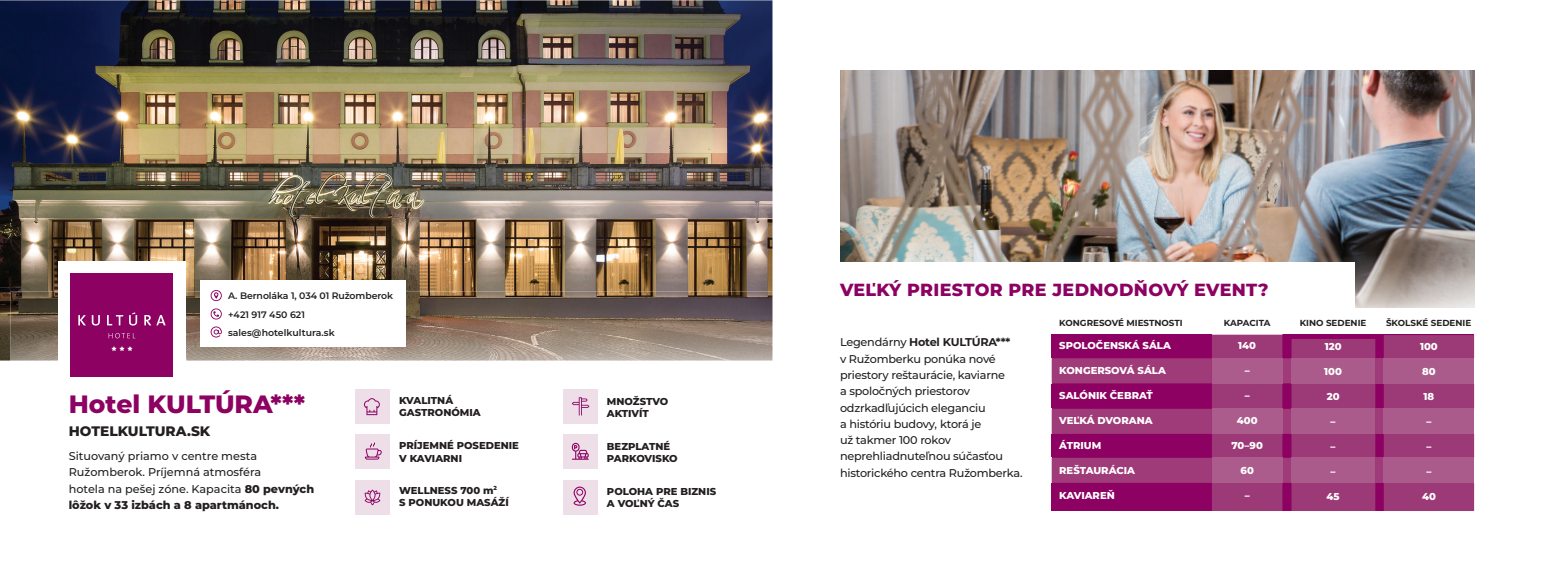
<style>
.page{position:relative;width:1545px;height:582px;background:#fff}
.page>*{position:absolute;margin:0;border:0;box-sizing:border-box;transform-origin:0 0}
.t1{font:800 25px "Montserrat";color:#8c0161}
.t2{font:800 17.5px "Montserrat";letter-spacing:.02em;color:#8c0161}
.t3{font:800 13.75px "Montserrat";color:#231f20}
.t4{font:500 11.25px/16.2px "Montserrat";letter-spacing:-.02em;color:#231f20}
.t5{font:500 11.25px/16.2px "Montserrat";color:#231f20}
.t6{font:800 10px/12.5px "Montserrat";color:#231f20}
.t7{font:800 10px "Montserrat";color:#fff}
.t8{font:600 9.38px/18px "Montserrat";letter-spacing:-.005em;color:#231f20}
.t9{font:700 8.75px "Montserrat";color:#231f20}
.s1{font-weight:800}
.s2{font-weight:700}
</style>
<div class="page">
<svg style="left:1384px;top:510px;width:90px;height:1px"></svg>
<div style="left:1384px;top:335px;width:90px;height:175px;background:#9c3977"></div>
<div style="left:1375px;top:358px;width:9px;height:25px;background:#9e3b78"></div>
<div style="left:1384px;top:358px;width:90px;height:25px;background:#ab5b8b"></div>
<div style="left:1375px;top:408px;width:9px;height:25px;background:#9e3b78"></div>
<div style="left:1384px;top:408px;width:90px;height:25px;background:#ab5b8b"></div>
<div style="left:1375px;top:457px;width:9px;height:25px;background:#9e3b78"></div>
<div style="left:1384px;top:457px;width:90px;height:25px;background:#ab5b8b"></div>
<img style="left:0;top:0;width:772px;height:360px">
<img style="left:840px;top:71px;width:634px;height:157px">
<svg style="left:1051px;top:334px;width:324px;height:177px;background:#992b72"></svg>
<div style="left:1212px;top:358px;width:70px;height:25px;background:#ab5c8c"></div>
<div style="left:1212px;top:408px;width:70px;height:25px;background:#ab5c8c"></div>
<div style="left:1212px;top:457px;width:70px;height:25px;background:#ab5c8c"></div>
<div style="left:563px;top:479px;width:35px;height:35px;background:#eddee8"></div>
<svg style="left:574px;top:486px;width:12px;height:19px"></svg>
<svg style="left:11px;top:360px;width:761px;height:15px"></svg>
<img style="left:11px;top:291px;width:761px;height:69px">
<div style="left:59px;top:261px;width:127px;height:104px;background:#fff"></div>
<div style="left:201px;top:280px;width:205px;height:67px;background:#fff"></div>
<svg style="left:210px;top:308px;width:12px;height:12px"></svg>
<svg style="left:210px;top:326px;width:12px;height:11px"></svg>
<svg style="left:210px;top:290px;width:12px;height:11px"></svg>
<div style="left:71px;top:273px;width:102px;height:103px;background:#8c0161"></div>
<svg style="left:109px;top:333px;width:26px;height:5px"></svg>
<svg style="left:111px;top:346px;width:22px;height:5px"></svg>
<svg style="left:78px;top:315px;width:8px;height:10px"></svg>
<svg style="left:92px;top:315px;width:8px;height:10px"></svg>
<svg style="left:107px;top:315px;width:16px;height:10px"></svg>
<svg style="left:129px;top:312px;width:8px;height:13px"></svg>
<svg style="left:144px;top:315px;width:22px;height:10px"></svg>
<div style="left:355px;top:388px;width:35px;height:35px;background:#eddee8"></div>
<svg style="left:364px;top:398px;width:16px;height:17px"></svg>
<div style="left:563px;top:388px;width:35px;height:35px;background:#eddee8"></div>
<div style="left:355px;top:479px;width:35px;height:35px;background:#eddee8"></div>
<svg style="left:364px;top:489px;width:16px;height:15px"></svg>
<div style="left:355px;top:433px;width:35px;height:35px;background:#eddee8"></div>
<svg style="left:365px;top:442px;width:17px;height:17px"></svg>
<div style="left:563px;top:433px;width:35px;height:35px;background:#eddee8"></div>
<svg style="left:572px;top:442px;width:17px;height:17px"></svg>
<img style="left:840px;top:228px;width:635px;height:80px">
<div style="left:837px;top:262px;width:517px;height:52px;background:#fff"></div>
<svg style="left:572px;top:397px;width:17px;height:18px"></svg>
<p class="t8" style="left:228px;top:286px;width:167px">A. Bernoláka 1, 034 01 Ružomberok</p>
<p class="t8" style="left:228px;top:304px;width:108px">+421 917 450 621 sales@hotelkultura.sk</p>
<h1 class="t1" style="left:69px;top:385px;width:238px">Hotel KULTÚRA***</h1>
<p class="t5" style="left:69px;top:447px;width:247px">Situovaný priamo v centre mesta Ružomberok. Príjemná atmosféra<br>hotela na pešej zóne. Kapacita <span class="s1">80 pevných lôžok v 33 izbách a 8 apartmánoch.</span></p>
<p class="t3" style="left:69px;top:420px;width:143px">HOTELKULTURA.SK</p>
<p class="t6" style="left:399px;top:393px;width:83px">KVALITNÁ<br>GASTRONÓMIA</p>
<p class="t6" style="left:607px;top:394px;width:63px">MNOŽSTVO<br>AKTIVÍT</p>
<p class="t6" style="left:399px;top:438px;width:121px">PRÍJEMNÉ POSEDENIE<br>V KAVIARNI</p>
<p class="t6" style="left:607px;top:439px;width:72px">BEZPLATNÉ<br>PARKOVISKO</p>
<p class="t6" style="left:399px;top:483px;width:111px">WELLNESS 700 m<sup>2<br></sup>S PONUKOU MASÁŽÍ</p>
<p class="t6" style="left:607px;top:484px;width:111px">POLOHA PRE BIZNIS<br>A VOĽNÝ ČAS</p>
<h2 class="t2" style="left:840px;top:276px;width:430px">VEĽKÝ PRIESTOR PRE JEDNODŇOVÝ EVENT?</h2>
<p class="t4" style="left:840px;top:333px;width:184px">Legendárny <span class="s2">Hotel KULTÚRA***<br></span>v Ružomberku ponúka nové priestory reštaurácie, kaviarne<br>a spoločných priestorov odzrkadľujúcich eleganciu<br>a históriu budovy, ktorá je<br>už takmer 100 rokov neprehliadnuteľnou súčasťou historického centra Ružomberka.</p>
<p class="t9" style="left:1059px;top:316px;width:125px">KONGRESOVÉ MIESTNOSTI</p>
<p class="t9" style="left:1300px;top:316px;width:68px">KINO SEDENIE</p>
<p class="t9" style="left:1386px;top:316px;width:87px">ŠKOLSKÉ SEDENIE</p>
<p class="t9" style="left:1224px;top:316px;width:48px">KAPACITA</p>
<p class="t7" style="left:1059px;top:338px;width:113px">SPOLOČENSKÁ SÁLA</p>
<p class="t7" style="left:1059px;top:363px;width:108px">KONGERSOVÁ SÁLA</p>
<p class="t7" style="left:1059px;top:388px;width:95px">SALÓNIK ČEBRAŤ</p>
<p class="t7" style="left:1059px;top:413px;width:95px">VEĽKÁ DVORANA</p>
<p class="t7" style="left:1059px;top:438px;width:44px">ÁTRIUM</p>
<p class="t7" style="left:1059px;top:463px;width:77px">REŠTAURÁCIA</p>
<p class="t7" style="left:1059px;top:488px;width:57px">KAVIAREŇ</p>
<p class="t7" style="left:1238px;top:338px;width:19px">140</p>
<p class="t7" style="left:1245px;top:363px;width:6px">–</p>
<p class="t7" style="left:1245px;top:388px;width:6px">–</p>
<p class="t7" style="left:1237px;top:413px;width:22px">400</p>
<p class="t7" style="left:1231px;top:438px;width:33px">70–90</p>
<p class="t7" style="left:1240px;top:463px;width:15px">60</p>
<p class="t7" style="left:1245px;top:488px;width:6px">–</p>
<p class="t7" style="left:1325px;top:339px;width:18px">120</p>
<p class="t7" style="left:1324px;top:364px;width:19px">100</p>
<p class="t7" style="left:1327px;top:389px;width:14px">20</p>
<p class="t7" style="left:1331px;top:414px;width:6px">–</p>
<p class="t7" style="left:1331px;top:439px;width:6px">–</p>
<p class="t7" style="left:1331px;top:464px;width:6px">–</p>
<p class="t7" style="left:1326px;top:489px;width:15px">45</p>
<p class="t7" style="left:1420px;top:339px;width:19px">100</p>
<p class="t7" style="left:1422px;top:364px;width:15px">80</p>
<p class="t7" style="left:1423px;top:389px;width:12px">18</p>
<p class="t7" style="left:1426px;top:414px;width:6px">–</p>
<p class="t7" style="left:1426px;top:439px;width:6px">–</p>
<p class="t7" style="left:1426px;top:464px;width:6px">–</p>
<p class="t7" style="left:1422px;top:489px;width:15px">40</p>
</div>
